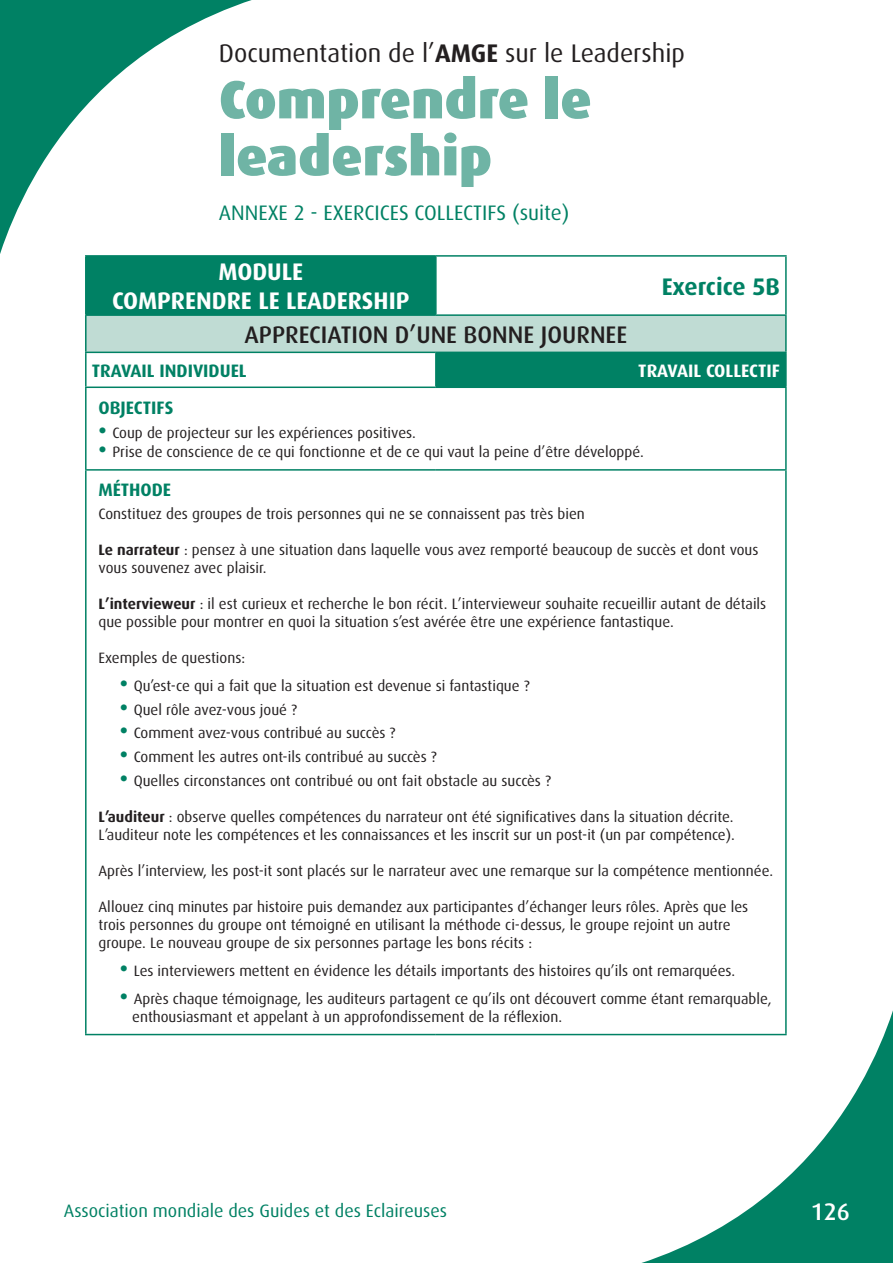
<style>
.page{position:relative;width:893px;height:1263px;background:#fff}
.page>*{position:absolute;margin:0;border:0;box-sizing:border-box;transform-origin:0 0}
.t1{font:900 54px/57px "Dax";color:#6fb4a5}
.t2{font:25.5px "Dax";color:#231f20}
.t3{font:500 24px "Dax";color:#231f20}
.t4{font:700 24px/28.8px "Dax";color:#fff;text-align:center}
.t5{font:700 24px "Dax";letter-spacing:-.005em;color:#008164}
.t6{font:500 24px "Dax";color:#fff}
.t7{font:21px "Dax";color:#008164}
.t8{font:18px "Dax";color:#008164}
.t9{font:700 18px "Dax";color:#008164}
.t10{font:700 18px "Dax";color:#fff}
.t11{font:15px/18px "Dax";color:#231f20}
.s1{font-weight:700}
.s2{font-weight:700;font-size:21px;color:#008164}
</style>
<div class="page">
<svg style="left:617px;top:1010px;width:276px;height:253px"></svg>
<svg style="left:0;top:0;width:252px;height:254px"></svg>
<svg style="left:87px;top:257px;width:698px;height:129px;fill:#008164"></svg>
<div style="left:86px;top:315px;width:700px;height:37px;background:#c0dcd4"></div>
<div style="left:86px;top:352px;width:350px;height:35px;background:#fff"></div>
<hr style="left:85px;top:257px;width:2px;height:57px;background:#008164">
<hr style="left:85px;top:255px;width:351px;height:2px;background:#008164">
<hr style="left:435px;top:257px;width:2px;height:57px;background:#008164">
<hr style="left:436px;top:255px;width:351px;height:2px;background:#008164">
<hr style="left:785px;top:257px;width:2px;height:57px;background:#008164">
<hr style="left:85px;top:316px;width:2px;height:36px;background:#008164">
<hr style="left:85px;top:314px;width:351px;height:2px;background:#008164">
<hr style="left:436px;top:314px;width:351px;height:2px;background:#008164">
<hr style="left:785px;top:316px;width:2px;height:36px;background:#008164">
<hr style="left:85px;top:353px;width:2px;height:33px;background:#008164">
<hr style="left:85px;top:352px;width:351px;height:1px;background:#008164">
<hr style="left:435px;top:353px;width:2px;height:33px;background:#008164">
<hr style="left:436px;top:352px;width:351px;height:1px;background:#008164">
<hr style="left:785px;top:353px;width:2px;height:33px;background:#008164">
<hr style="left:85px;top:388px;width:2px;height:81px;background:#008164">
<hr style="left:85px;top:386px;width:351px;height:2px;background:#008164">
<hr style="left:436px;top:386px;width:351px;height:2px;background:#008164">
<hr style="left:785px;top:388px;width:2px;height:81px;background:#008164">
<hr style="left:85px;top:471px;width:2px;height:563px;background:#008164">
<hr style="left:85px;top:469px;width:351px;height:2px;background:#008164">
<hr style="left:436px;top:469px;width:351px;height:2px;background:#008164">
<hr style="left:85px;top:1034px;width:351px;height:1px;background:#008164">
<hr style="left:436px;top:1034px;width:351px;height:1px;background:#008164">
<hr style="left:785px;top:471px;width:2px;height:563px;background:#008164">
<h2 class="t2" style="left:219px;top:39px;width:467px">Documentation de l’<span class="s1">AMGE</span> sur le Leadership</h2>
<h1 class="t1" style="left:219px;top:72px;width:374px">Comprendre le leadership</h1>
<h3 class="t7" style="left:219px;top:201px;width:352px">ANNEXE 2 - EXERCICES COLLECTIFS (suite)</h3>
<h3 class="t4" style="left:112px;top:258px;width:299px">MODULE<br>COMPRENDRE LE LEADERSHIP</h3>
<h3 class="t5" style="left:662px;top:273px;width:120px">Exercice 5B</h3>
<h3 class="t3" style="left:244px;top:321px;width:384px">APPRECIATION D’UNE BONNE JOURNEE</h3>
<p class="t9" style="left:92px;top:360px;width:156px">TRAVAIL INDIVIDUEL</p>
<p class="t10" style="left:638px;top:360px;width:143px">TRAVAIL COLLECTIF</p>
<p class="t9" style="left:99px;top:397px;width:76px">OBJECTIFS</p>
<p class="t11" style="left:99px;top:424px;width:319px"><span class="s2">•</span> Coup de projecteur sur les expériences positives.</p>
<p class="t11" style="left:99px;top:443px;width:547px"><span class="s2">•</span> Prise de conscience de ce qui fonctionne et de ce qui vaut la peine d’être développé.</p>
<p class="t9" style="left:99px;top:480px;width:74px">MÉTHODE</p>
<p class="t11" style="left:99px;top:505px;width:488px">Constituez des groupes de trois personnes qui ne se connaissent pas très bien</p>
<p class="t11" style="left:99px;top:541px;width:661px"><span class="s1">Le narrateur</span> : pensez à une situation dans laquelle vous avez remporté beaucoup de succès et dont vous vous souvenez avec plaisir.</p>
<p class="t11" style="left:99px;top:595px;width:669px"><span class="s1">L’intervieweur</span> : il est curieux et recherche le bon récit. L’intervieweur souhaite recueillir autant de détails que possible pour montrer en quoi la situation s’est avérée être une expérience fantastique.</p>
<p class="t11" style="left:99px;top:649px;width:148px">Exemples de questions:</p>
<p class="t11" style="left:120px;top:677px;width:411px"><span class="s2">•</span> Qu’est-ce qui a fait que la situation est devenue si fantastique ?</p>
<p class="t11" style="left:120px;top:700px;width:179px"><span class="s2">•</span> Quel rôle avez-vous joué ?</p>
<p class="t11" style="left:120px;top:724px;width:277px"><span class="s2">•</span> Comment avez-vous contribué au succès ?</p>
<p class="t11" style="left:120px;top:748px;width:319px"><span class="s2">•</span> Comment les autres ont-ils contribué au succès ?</p>
<p class="t11" style="left:120px;top:772px;width:433px"><span class="s2">•</span> Quelles circonstances ont contribué ou ont fait obstacle au succès ?</p>
<p class="t11" style="left:99px;top:808px;width:638px"><span class="s1">L’auditeur</span> : observe quelles compétences du narrateur ont été significatives dans la situation décrite.<br>L’auditeur note les compétences et les connaissances et les inscrit sur un post-it (un par compétence).</p>
<p class="t11" style="left:99px;top:862px;width:676px">Après l’interview, les post-it sont placés sur le narrateur avec une remarque sur la compétence mentionnée.</p>
<p class="t11" style="left:99px;top:898px;width:651px">Allouez cinq minutes par histoire puis demandez aux participantes d’échanger leurs rôles. Après que les trois personnes du groupe ont témoigné en utilisant la méthode ci-dessus, le groupe rejoint un autre groupe. Le nouveau groupe de six personnes partage les bons récits :</p>
<p class="t11" style="left:120px;top:962px;width:617px"><span class="s2">•</span> Les interviewers mettent en évidence les détails importants des histoires qu’ils ont remarquées.</p>
<p class="t11" style="left:132px;top:990px;width:641px;text-indent:-12px"><span class="s2">•</span> Après chaque témoignage, les auditeurs partagent ce qu’ils ont découvert comme étant remarquable, enthousiasmant et appelant à un approfondissement de la réflexion.</p>
<p class="t8" style="left:64px;top:1201px;width:385px">Association mondiale des Guides et des Eclaireuses</p>
<h3 class="t6" style="left:811px;top:1198px;width:41px">126</h3>
</div>
